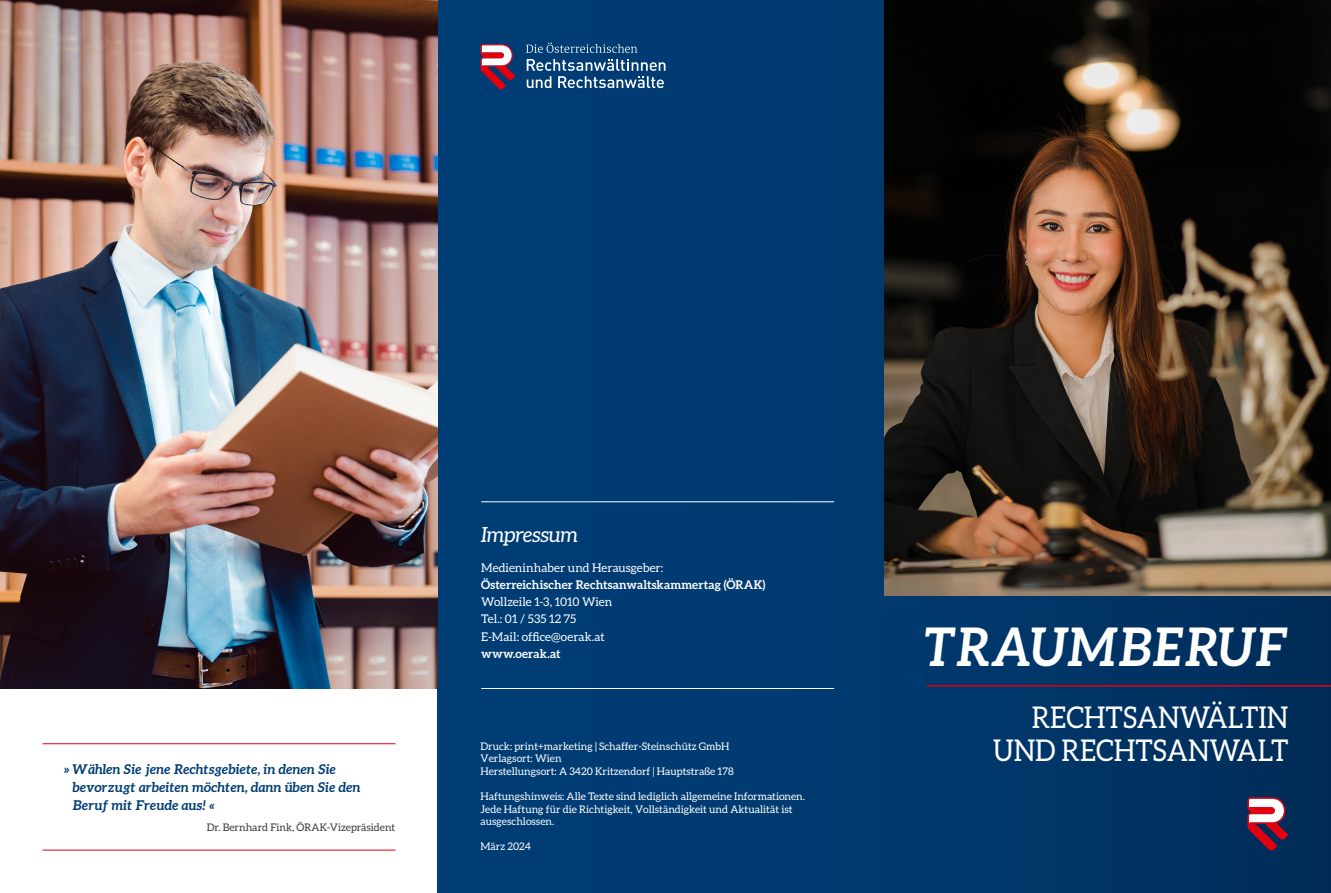
<style>
.page{position:relative;width:1331px;height:893px;background:#fff}
.page>*{position:absolute;margin:0;border:0;box-sizing:border-box;transform-origin:0 0}
.t1{font:italic 700 53.25px "Aleo";color:#fff;scale:.92 1}
.t2{font:30px/33px "Aleo";color:#fff;text-align:right;scale:.92 1}
.t3{font:italic 21px "Aleo";letter-spacing:-.02em;color:#fff}
.t4{font:italic 700 13.5px/18px "Aleo";color:#003e75}
.t5{font:12px/17.2px "Aleo";letter-spacing:.005em;color:#fff}
.t6{font:700 12px "Aleo";letter-spacing:.01em;color:#fff}
.t7{font:10.5px/12.6px "Aleo";color:#fff}
.t8{font:10.5px "Aleo";color:#3b3b3a}
</style>
<div class="page">
<div style="left:438px;top:0;width:893px;height:893px;background:linear-gradient(to right,#00407a,#012e5c)"></div>
<img style="left:0;top:0;width:438px;height:688px">
<svg style="left:1247px;top:797px;width:41px;height:53px"></svg>
<hr style="left:43px;top:743px;width:352px;height:1px;background:#e3000f">
<hr style="left:43px;top:850px;width:352px;height:1px;background:#e3000f">
<svg style="left:526px;top:43px;width:111px;height:10px"></svg>
<svg style="left:527px;top:59px;width:138px;height:29px"></svg>
<svg style="left:480px;top:44px;width:36px;height:45px"></svg>
<hr style="left:481px;top:501px;width:353px;height:1px;background:#fff">
<hr style="left:481px;top:688px;width:353px;height:1px;background:#fff">
<img style="left:884px;top:0;width:447px;height:595px">
<hr style="left:927px;top:685px;width:404px;height:1px;background:#e3000f">
<p class="t4" style="left:73px;top:760px;width:290px;text-indent:-9px">» Wählen Sie jene Rechtsgebiete, in denen Sie bevorzugt arbeiten möchten, dann üben Sie den<br>Beruf mit Freude aus! «</p>
<p class="t8" style="left:207px;top:821px;width:190px">Dr. Bernhard Fink, ÖRAK-Vizepräsident</p>
<h3 class="t3" style="left:481px;top:523px;width:99px">Impressum</h3>
<p class="t5" style="left:481px;top:558px;width:184px">Medieninhaber und Herausgeber:</p>
<p class="t6" style="left:481px;top:577px;width:286px">Österreichischer Rechtsanwaltskammertag (ÖRAK)</p>
<p class="t5" style="left:481px;top:593px;width:133px">Wollzeile 1-3, 1010 Wien<br>Tel.: 01 / 535 12 75<br>E-Mail: office@oerak.at</p>
<p class="t6" style="left:481px;top:646px;width:81px">www.oerak.at</p>
<p class="t7" style="left:480px;top:739px;width:255px">Druck: print+marketing | Schaffer-Steinschütz GmbH<br>Verlagsort: Wien<br>Herstellungsort: A 3420 Kritzendorf | Hauptstraße 178</p>
<p class="t7" style="left:480px;top:790px;width:326px">Haftungshinweis: Alle Texte sind lediglich allgemeine Informationen.<br>Jede Haftung für die Richtigkeit, Vollständigkeit und Aktualität ist ausgeschlossen.</p>
<p class="t7" style="left:480px;top:840px;width:52px">März 2024</p>
<h1 class="t1" style="left:924px;top:616px;width:397px">TRAUMBERUF</h1>
<h2 class="t2" style="left:993px;top:700px;width:322px">RECHTSANWÄLTIN<br>UND RECHTSANWALT</h2>
</div>
